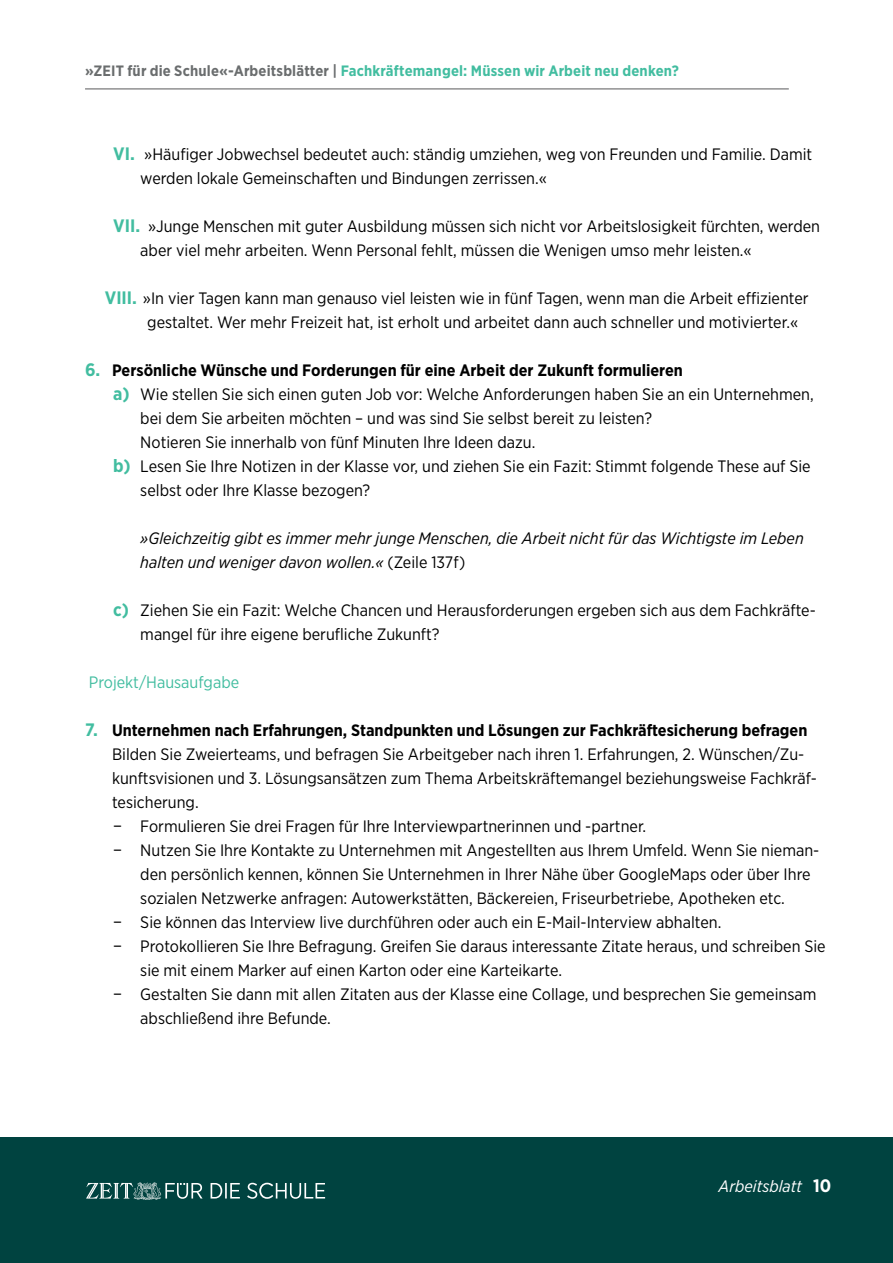
<style>
.page{position:relative;width:893px;height:1263px;background:#fff}
.page>*{position:absolute;margin:0;border:0;box-sizing:border-box;transform-origin:0 0}
.t1{font:700 18px "Gotham Narrow";color:#fff}
.t2{font:16.5px/24px "Gotham Narrow";color:#000}
.t3{font:700 16.5px "Gotham Narrow";color:#000}
.t4{font:italic 16.5px/24px "Gotham Narrow";color:#000}
.t5{font:16.5px "Gotham Narrow";color:#42bda0}
.t6{font:italic 16.5px "Gotham Narrow";color:#fff}
.t7{font:700 15px "Gotham Narrow";letter-spacing:.01em;color:#42bda0}
.s1{color:#6a6d6e}
.s2{font-weight:700;font-size:18px;color:#42bda0}
.s3{font-size:18px;color:#42bda0}
.s4{font-style:normal}
</style>
<div class="page">
<div style="left:0;top:1137px;width:893px;height:126px;background:#004340"></div>
<hr style="left:85px;top:89px;width:704px;height:1px;background:#58595b">
<svg style="left:86px;top:1182px;width:239px;height:18px"></svg>
<p class="t7" style="left:85px;top:61px;width:595px"><span class="s1">»ZEIT für die Schule«-Arbeitsblätter |</span> Fachkräftemangel: Müssen wir Arbeit neu denken?</p>
<p class="t2" style="left:140px;top:142px;width:673px;text-indent:-27px"><span class="s2">VI.</span> »Häufiger Jobwechsel bedeutet auch: ständig umziehen, weg von Freunden und Familie. Damit werden lokale Gemeinschaften und Bindungen zerrissen.«</p>
<p class="t2" style="left:140px;top:214px;width:681px;text-indent:-27px"><span class="s2">VII.</span> »Junge Menschen mit guter Ausbildung müssen sich nicht vor Arbeitslosigkeit fürchten, werden aber viel mehr arbeiten. Wenn Personal fehlt, müssen die Wenigen umso mehr leisten.«</p>
<p class="t2" style="left:147px;top:286px;width:663px;text-indent:-42px"><span class="s2">VIII.</span> »In vier Tagen kann man genauso viel leisten wie in fünf Tagen, wenn man die Arbeit effizienter gestaltet. Wer mehr Freizeit hat, ist erholt und arbeitet dann auch schneller und motivierter.«</p>
<p class="t3" style="left:85px;top:359px;width:599px"><span class="s3">6.</span> Persönliche Wünsche und Forderungen für eine Arbeit der Zukunft formulieren</p>
<p class="t2" style="left:113px;top:382px;width:702px"><span class="s2">a)</span> Wie stellen Sie sich einen guten Job vor: Welche Anforderungen haben Sie an ein Unternehmen,</p>
<p class="t2" style="left:140px;top:406px;width:513px">bei dem Sie arbeiten möchten – und was sind Sie selbst bereit zu leisten?</p>
<p class="t2" style="left:140px;top:430px;width:397px">Notieren Sie innerhalb von fünf Minuten Ihre Ideen dazu.</p>
<p class="t2" style="left:113px;top:454px;width:699px"><span class="s2">b)</span> Lesen Sie Ihre Notizen in der Klasse vor, und ziehen Sie ein Fazit: Stimmt folgende These auf Sie</p>
<p class="t2" style="left:140px;top:478px;width:231px">selbst oder Ihre Klasse bezogen?</p>
<p class="t4" style="left:140px;top:526px;width:665px">»Gleichzeitig gibt es immer mehr junge Menschen, die Arbeit nicht für das Wichtigste im Leben halten und weniger davon wollen.« <span class="s4">(Zeile 137f)</span></p>
<p class="t2" style="left:140px;top:598px;width:677px;text-indent:-27px"><span class="s2">c)</span> Ziehen Sie ein Fazit: Welche Chancen und Herausforderungen ergeben sich aus dem Fachkräfte&shy;mangel für ihre eigene berufliche Zukunft?</p>
<p class="t5" style="left:89px;top:672px;width:152px">Projekt/Hausaufgabe</p>
<p class="t3" style="left:85px;top:719px;width:724px"><span class="s3">7.</span> Unternehmen nach Erfahrungen, Standpunkten und Lösungen zur Fachkräftesicherung befragen</p>
<p class="t2" style="left:112px;top:742px;width:694px">Bilden Sie Zweierteams, und befragen Sie Arbeitgeber nach ihren 1. Erfahrungen, 2. Wünschen/Zu-</p>
<p class="t2" style="left:112px;top:766px;width:706px">kunftsvisionen und 3. Lösungsansätzen zum Thema Arbeitskräftemangel beziehungsweise Fachkräf-</p>
<p class="t2" style="left:112px;top:790px;width:88px">tesicherung.</p>
<p class="t2" style="left:113px;top:814px;width:534px">− Formulieren Sie drei Fragen für Ihre Interviewpartnerinnen und -partner.</p>
<p class="t2" style="left:113px;top:838px;width:708px">− Nutzen Sie Ihre Kontakte zu Unternehmen mit Angestellten aus Ihrem Umfeld. Wenn Sie nieman-</p>
<p class="t2" style="left:140px;top:862px;width:672px">den persönlich kennen, können Sie Unternehmen in Ihrer Nähe über GoogleMaps oder über Ihre</p>
<p class="t2" style="left:140px;top:886px;width:646px">sozialen Netzwerke anfragen: Autowerkstätten, Bäckereien, Friseurbetriebe, Apotheken etc.</p>
<p class="t2" style="left:113px;top:910px;width:610px">− Sie können das Interview live durchführen oder auch ein E-Mail-Interview abhalten.</p>
<p class="t2" style="left:113px;top:934px;width:714px">− Protokollieren Sie Ihre Befragung. Greifen Sie daraus interessante Zitate heraus, und schreiben Sie</p>
<p class="t2" style="left:140px;top:958px;width:423px">sie mit einem Marker auf einen Karton oder eine Karteikarte.</p>
<p class="t2" style="left:113px;top:982px;width:705px">− Gestalten Sie dann mit allen Zitaten aus der Klasse eine Collage, und besprechen Sie gemeinsam</p>
<p class="t2" style="left:140px;top:1006px;width:192px">abschließend ihre Befunde.</p>
<p class="t6" style="left:719px;top:1176px;width:85px">Arbeitsblatt</p>
<p class="t1" style="left:813px;top:1174px;width:20px">10</p>
</div>
